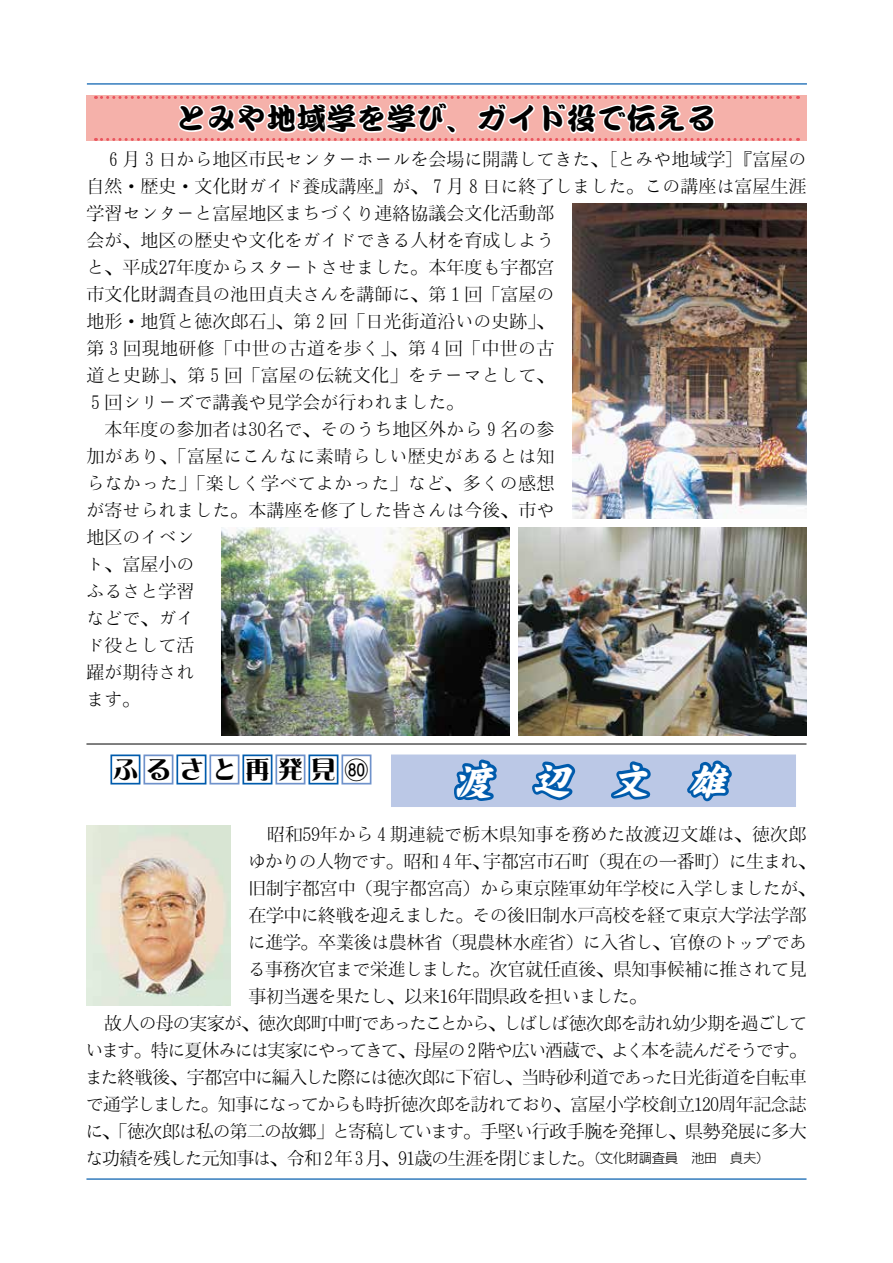
<style>
.page{position:relative;width:893px;height:1263px;background:#fff}
.page>*{position:absolute;margin:0;border:0;box-sizing:border-box;transform-origin:0 0}
.t1{font:italic 39px "DF Kai Sho SU WIN RKSJ H";color:#fff}
.t2{font:30px "DF Kan Tei Ryu XB WINP RKSJ H";color:#000}
.t3{font:24px "DF Lei Ga So W9 WINP RKSJ H";letter-spacing:.375em;color:#000}
.t4{font:18px/27px "Motoya Mincho W2 90 msp RKSJ H";color:#000}
.t5{font:18px "Motoya Mincho W2 90 msp RKSJ H";letter-spacing:-.06em;color:#000}
.t6{font:18px "Motoya Mincho W2 90 msp RKSJ H";letter-spacing:-.03em;color:#000}
.t7{font:18px "Motoya Mincho W2 90 msp RKSJ H";letter-spacing:-.07em;color:#000}
.t8{font:18px "Motoya Mincho W2 90 msp RKSJ H";letter-spacing:-.08em;color:#000}
.t9{font:18px "Motoya Mincho W2 90 msp RKSJ H";letter-spacing:-.04em;color:#000}
.t10{font:18px "Motoya Mincho W2 90 msp RKSJ H";letter-spacing:-.065em;color:#000}
.t11{font:18px "Motoya Mincho W2 90 msp RKSJ H";letter-spacing:-.035em;color:#000}
.t12{font:18px "Motoya Mincho W2 90 msp RKSJ H";letter-spacing:-.025em;color:#000}
.s1{font-family:"Motoya Cedar W2 90 msp RKSJ H";font-size:13.5px}
</style>
<div class="page">
<hr style="left:86px;top:743px;width:720px;height:1px;background:#000">
<div style="left:110px;top:754px;width:30px;height:30px;border:2px solid #005bac"></div>
<div style="left:143px;top:754px;width:30px;height:30px;border:2px solid #6f92cb"></div>
<div style="left:176px;top:754px;width:30px;height:30px;border:2px solid #005bac"></div>
<div style="left:209px;top:754px;width:30px;height:30px;border:2px solid #6f92cb"></div>
<div style="left:242px;top:754px;width:30px;height:30px;border:2px solid #005bac"></div>
<div style="left:275px;top:754px;width:30px;height:30px;border:2px solid #6f92cb"></div>
<div style="left:308px;top:754px;width:30px;height:30px;border:2px solid #005bac"></div>
<div style="left:341px;top:754px;width:30px;height:30px;border:2px solid #6f92cb"></div>
<div style="left:392px;top:755px;width:403px;height:51px;background:#bbc8e6"></div>
<svg style="left:454px;top:759px;width:43px;height:42px"></svg>
<svg style="left:532px;top:761px;width:44px;height:40px"></svg>
<svg style="left:609px;top:735px;width:178px;height:67px"></svg>
<div style="left:391px;top:754px;width:405px;height:53px;border:2px solid #bbc8e6"></div>
<div style="left:86px;top:96px;width:720px;height:45px;background:#f5b1aa"></div>
<img style="left:86px;top:825px;width:144px;height:180px">
<svg style="left:95px;top:95px;width:703px;height:109px"></svg>
<img style="left:572px;top:204px;width:234px;height:315px">
<img style="left:518px;top:528px;width:288px;height:207px">
<img style="left:221px;top:528px;width:288px;height:207px">
<hr style="left:86px;top:1178px;width:720px;height:2px;background:#005bac">
<hr style="left:87px;top:83px;width:720px;height:2px;background:#005bac">
<h2 class="t2" style="left:176px;top:103px;width:542px">とみや地域学を学び、ガイド役で伝える</h2>
<p class="t4" style="left:86px;top:145px;width:722px">　６月３日から地区市民センターホールを会場に開講してきた、［とみや地域学］『富屋の自然・歴史・文化財ガイド養成講座』が、７月８日に終了しました。この講座は富屋生涯学習センターと富屋地区まちづくり連絡協議会文化活動部<br>会が、地区の歴史や文化をガイドできる人材を育成しよう<br>と、平成27年度からスタートさせました。本年度も宇都宮<br>市文化財調査員の池田貞夫さんを講師に、第１回「富屋の<br>地形・地質と徳次郎石」、第２回「日光街道沿いの史跡」、<br>第３回現地研修「中世の古道を歩く」、第４回「中世の古<br>道と史跡」、第５回「富屋の伝統文化」をテーマとして、<br>５回シリーズで講義や見学会が行われました。<br>　本年度の参加者は30名で、そのうち地区外から９名の参<br>加があり、「富屋にこんなに素晴らしい歴史があるとは知<br>らなかった」「楽しく学べてよかった」など、多くの感想<br>が寄せられました。本講座を修了した皆さんは今後、市や<br>地区のイベン<br>ト、富屋小の<br>ふるさと学習<br>などで、ガイ<br>ド役として活<br>躍が期待され<br>ます。</p>
<h3 class="t3" style="left:113px;top:757px;width:224px">ふるさと再発見</h3>
<h1 class="t1" style="left:453px;top:761px;width:285px">渡　辺　文　雄</h1>
<p class="t4" style="left:248px;top:820px;width:560px">　昭和59年から４期連続で栃木県知事を務めた故渡辺文雄は、徳次郎</p>
<p class="t11" style="left:248px;top:852px;width:569px">ゆかりの人物です。昭和４年、宇都宮市石町（現在の一番町）に生まれ、</p>
<p class="t4" style="left:248px;top:874px;width:569px">旧制宇都宮中（現宇都宮高）から東京陸軍幼年学校に入学しましたが、</p>
<p class="t6" style="left:248px;top:906px;width:560px">在学中に終戦を迎えました。その後旧制水戸高校を経て東京大学法学部</p>
<p class="t4" style="left:248px;top:928px;width:561px">に進学。卒業後は農林省（現農林水産省）に入省し、官僚のトップであ</p>
<p class="t12" style="left:248px;top:960px;width:560px">る事務次官まで栄進しました。次官就任直後、県知事候補に推されて見</p>
<p class="t6" style="left:248px;top:987px;width:401px">事初当選を果たし、以来16年間県政を担いました。</p>
<p class="t5" style="left:86px;top:1014px;width:722px">　故人の母の実家が、徳次郎町中町であったことから、しばしば徳次郎を訪れ幼少期を過ごして</p>
<p class="t8" style="left:85px;top:1041px;width:724px">います。特に夏休みには実家にやってきて、母屋の２階や広い酒蔵で、よく本を読んだそうです。</p>
<p class="t10" style="left:85px;top:1068px;width:723px">また終戦後、宇都宮中に編入した際には徳次郎に下宿し、当時砂利道であった日光街道を自転車</p>
<p class="t9" style="left:86px;top:1095px;width:723px">で通学しました。知事になってからも時折徳次郎を訪れており、富屋小学校創立120周年記念誌</p>
<p class="t5" style="left:85px;top:1122px;width:723px">に、「徳次郎は私の第二の故郷」と寄稿しています。手堅い行政手腕を発揮し、県勢発展に多大</p>
<p class="t7" style="left:86px;top:1149px;width:686px">な功績を残した元知事は、令和２年３月、91歳の生涯を閉じました。<span class="s1">（文化財調査員　池田　貞夫）</span></p>
</div>
